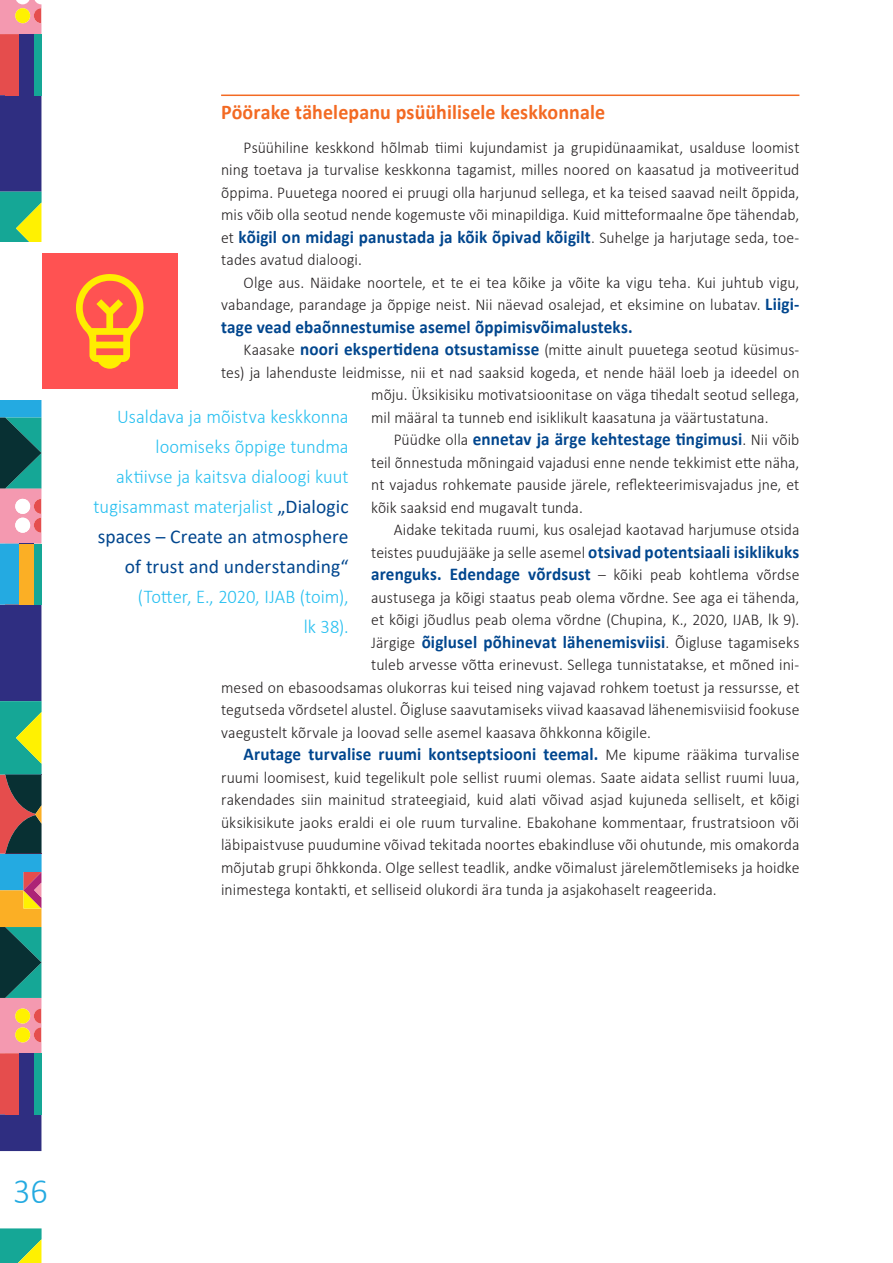
<style>
.page{position:relative;width:893px;height:1263px;background:#fff}
.page>*{position:absolute;margin:0;border:0;box-sizing:border-box;transform-origin:0 0}
.t1{font:300 36px "Calibri";color:#24aae1;scale:.95 1}
.t2{font:700 21px "Calibri";letter-spacing:.005em;color:#f36a23;scale:.95 1}
.t3{font:300 19.5px/30px "Calibri";color:#26bff0;text-align:right;scale:.95 1}
.t4{font:700 18px "Calibri";letter-spacing:.01em;color:#01468e;scale:.95 1}
.t5{font:300 16.5px/22.5px "Calibri";letter-spacing:.005em;color:#231f20;text-align:justify;scale:.95 1}
.s1{font-weight:300;font-size:16.5px;color:#231f20}
.s2{font-weight:700;font-size:18px;color:#01468e}
.s3{font-weight:400;color:#01468e}
</style>
<div class="page">
<svg style="left:0;top:1228px;width:42px;height:35px"></svg>
<svg style="left:0;top:0;width:42px;height:1151px;background:#647079"></svg>
<hr style="left:221px;top:95px;width:578px;height:1px;background:#f36a23">
<div style="left:0;top:243px;width:177px;height:157px;background:#fff"></div>
<div style="left:42px;top:254px;width:135px;height:135px;background:#ff5252"></div>
<svg style="left:76px;top:274px;width:68px;height:95px"></svg>
<p class="t2" style="left:221px;top:97px;width:406px">Pöörake tähelepanu psüühilisele keskkonnale</p>
<p class="t5" style="left:221px;top:136px;width:610px;text-indent:22px">Psüühiline keskkond hõlmab tiimi kujundamist ja grupidünaamikat, usalduse loomist ning toetava ja turvalise keskkonna tagamist, milles noored on kaasatud ja motiveeritud õppima. Puuetega noored ei pruugi olla harjunud sellega, et ka teised saavad neilt õppida, mis võib olla seotud nende kogemuste või minapildiga. Kuid mitteformaalne õpe tähendab,</p>
<p class="t4" style="left:221px;top:224px;width:610px"><span class="s1">et</span> kõigil on midagi panustada ja kõik õpivad kõigilt<span class="s1">. Suhelge ja harjutage seda, toe-</span></p>
<p class="t5" style="left:221px;top:248px;width:150px">tades avatud dialoogi.</p>
<p class="t5" style="left:244px;top:271px;width:587px">Olge aus. Näidake noortele, et te ei tea kõike ja võite ka vigu teha. Kui juhtub vigu,</p>
<p class="t5" style="left:221px;top:293px;width:610px">vabandage, parandage ja õppige neist. Nii näevad osalejad, et eksimine on lubatav. <span class="s2">Liigi-</span></p>
<p class="t4" style="left:221px;top:314px;width:435px">tage vead ebaõnnestumise asemel õppimisvõimalusteks.</p>
<p class="t5" style="left:244px;top:338px;width:587px">Kaasake <span class="s2">noori ekspertidena otsustamisse</span> (mitte ainult puuetega seotud küsimus-</p>
<p class="t5" style="left:221px;top:361px;width:610px">tes) ja lahenduste leidmisse, nii et nad saaksid kogeda, et nende hääl loeb ja ideedel on</p>
<p class="t5" style="left:371px;top:383px;width:452px">mõju. Üksikisiku motivatsioonitase on väga tihedalt seotud sellega,</p>
<p class="t5" style="left:371px;top:406px;width:420px">mil määral ta tunneb end isiklikult kaasatuna ja väärtustatuna.</p>
<p class="t4" style="left:394px;top:426px;width:429px"><span class="s1">Püüdke olla</span> ennetav ja ärge kehtestage tingimusi<span class="s1">. Nii võib</span></p>
<p class="t5" style="left:371px;top:451px;width:452px">teil õnnestuda mõningaid vajadusi enne nende tekkimist ette näha, nt vajadus rohkemate pauside järele, reflekteerimisvajadus jne, et kõik saaksid end mugavalt tunda.</p>
<p class="t5" style="left:371px;top:518px;width:452px;text-align:right">Aidake tekitada ruumi, kus osalejad kaotavad harjumuse otsida teistes puudujääke ja selle asemel <span class="s2">otsivad potentsiaali isiklikuks</span></p>
<p class="t4" style="left:371px;top:561px;width:452px">arenguks. Edendage võrdsust <span class="s1">– kõiki peab kohtlema võrdse</span></p>
<p class="t5" style="left:371px;top:586px;width:452px">austusega ja kõigi staatus peab olema võrdne. See aga ei tähenda, et kõigi jõudlus peab olema võrdne (Chupina, K., 2020, IJAB, lk 9).</p>
<p class="t4" style="left:371px;top:629px;width:452px"><span class="s1">Järgige</span> õiglusel põhinevat lähenemisviisi<span class="s1">. Õigluse tagamiseks</span></p>
<p class="t5" style="left:221px;top:653px;width:610px;text-indent:150px">tuleb arvesse võtta erinevust. Sellega tunnistatakse, et mõned ini&shy;mesed on ebasoodsamas olukorras kui teised ning vajavad rohkem toetust ja ressursse, et tegutseda võrdsetel alustel. Õigluse saavutamiseks viivad kaasavad lähenemisviisid fookuse vaegustelt kõrvale ja loovad selle asemel kaasava õhkkonna kõigile.</p>
<p class="t4" style="left:244px;top:741px;width:587px">Arutage turvalise ruumi kontseptsiooni teemal. <span class="s1">Me kipume rääkima turvalise</span></p>
<p class="t5" style="left:221px;top:766px;width:610px">ruumi loomisest, kuid tegelikult pole sellist ruumi olemas. Saate aidata sellist ruumi luua, rakendades siin mainitud strateegiaid, kuid alati võivad asjad kujuneda selliselt, et kõigi üksikisikute jaoks eraldi ei ole ruum turvaline. Ebakohane kommentaar, frustratsioon või läbipaistvuse puudumine võivad tekitada noortes ebakindluse või ohutunde, mis omakorda mõjutab grupi õhkkonda. Olge sellest teadlik, andke võimalust järelemõtlemiseks ja hoidke inimestega kontakti, et selliseid olukordi ära tunda ja asjakohaselt reageerida.</p>
<p class="t3" style="left:94px;top:401px;width:270px">Usaldava ja mõistva keskkonna loomiseks õppige tundma<br>aktiivse ja kaitsva dialoogi kuut tugisammast materjalist <span class="s3">„Dialogic spaces – Create an atmosphere of trust and understanding“</span></p>
<p class="t3" style="left:138px;top:581px;width:223px">(Totter, E., 2020, IJAB (toim), lk 38).</p>
<h1 class="t1" style="left:13px;top:1169px;width:38px">36</h1>
</div>
